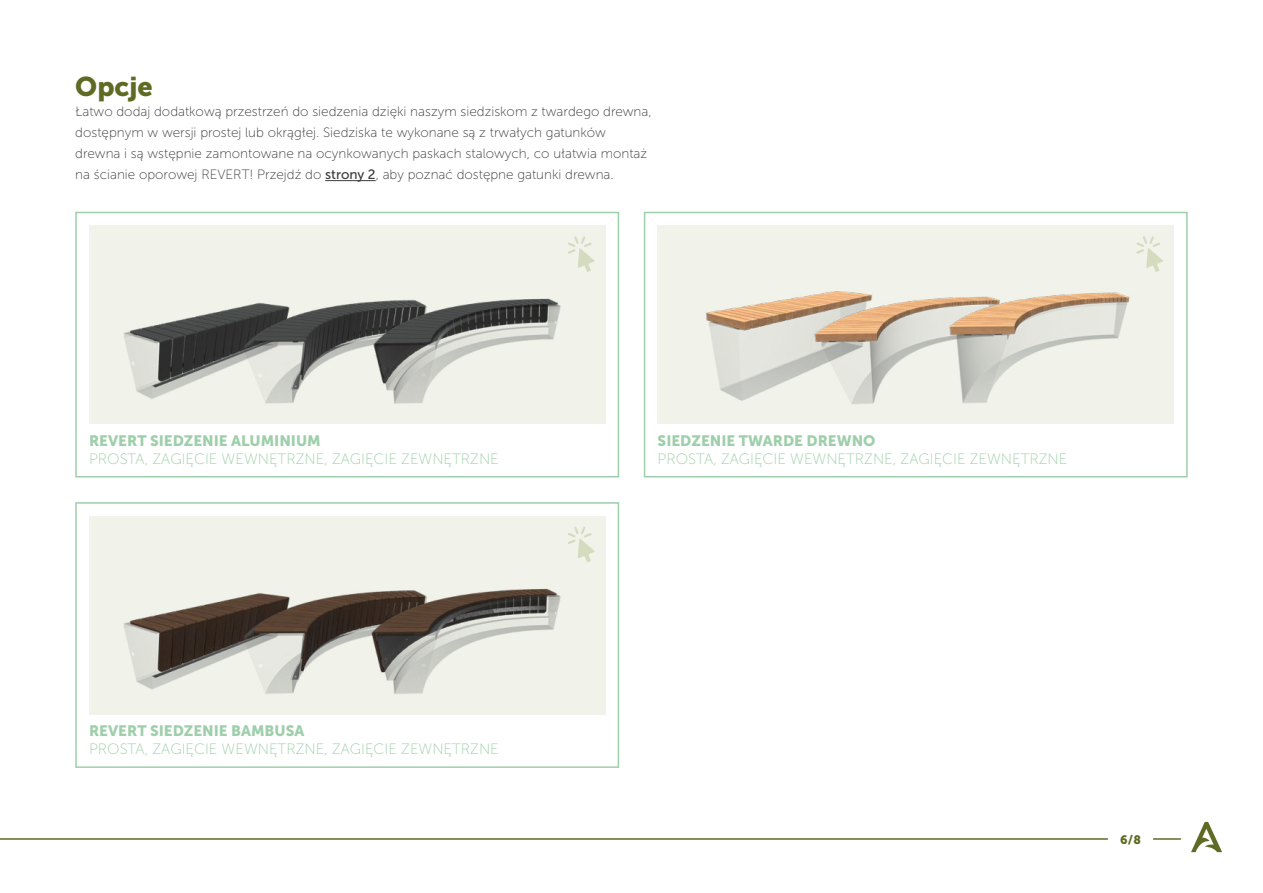
<style>
.page{position:relative;width:1263px;height:893px;background:#fff}
.page>*{position:absolute;margin:0;border:0;box-sizing:border-box;transform-origin:0 0}
.t1{font:27px "Museo Sans 900";color:#5f6b24}
.t2{font:15px "Museo Sans 100";color:#9ecfaa}
.t3{font:15px "Museo Sans 900";color:#9ecfaa}
.t4{font:13.5px/21px "Museo Sans 100";color:#3c3c3b}
.t5{font:12.15px "Museo Sans 900";color:#5f6b24}
.s1{font-family:"Museo Sans 500"}
</style>
<div class="page">
<svg style="left:1191px;top:822px;width:31px;height:30px"></svg>
<hr style="left:1153px;top:838px;width:27px;height:2px;background:#5f6b24">
<hr style="left:0;top:838px;width:1107px;height:2px;background:#5f6b24">
<div style="left:89px;top:516px;width:516px;height:198px;background:#f1f3eb"></div>
<div style="left:89px;top:226px;width:516px;height:198px;background:#f1f3eb"></div>
<div style="left:658px;top:226px;width:516px;height:198px;background:#f1f3eb"></div>
<div style="left:75px;top:212px;width:544px;height:265px;border:2px solid #9ecfaa"></div>
<div style="left:75px;top:502px;width:544px;height:266px;border:2px solid #9ecfaa"></div>
<div style="left:644px;top:212px;width:544px;height:265px;border:2px solid #9ecfaa"></div>
<svg style="left:572px;top:236px;width:23px;height:36px"></svg>
<svg style="left:1137px;top:236px;width:26px;height:36px"></svg>
<svg style="left:572px;top:526px;width:23px;height:36px"></svg>
<img style="left:123px;top:599px;width:105px;height:91px">
<img style="left:228px;top:593px;width:131px;height:101px">
<img style="left:359px;top:533px;width:213px;height:161px">
<img style="left:123px;top:309px;width:105px;height:90px">
<img style="left:228px;top:302px;width:131px;height:102px">
<img style="left:359px;top:242px;width:213px;height:162px">
<img style="left:706px;top:296px;width:100px;height:105px">
<img style="left:806px;top:291px;width:127px;height:113px">
<img style="left:933px;top:243px;width:204px;height:160px">
<hr style="left:325px;top:180px;width:51px;height:1px;background:#3c3c3b">
<h1 class="t1" style="left:75px;top:71px;width:79px">Opcje</h1>
<p class="t4" style="left:75px;top:101px;width:578px">Łatwo dodaj dodatkową przestrzeń do siedzenia dzięki naszym siedziskom z twardego drewna, dostępnym w wersji prostej lub okrągłej. Siedziska te wykonane są z trwałych gatunków drewna i są wstępnie zamontowane na ocynkowanych paskach stalowych, co ułatwia montaż na ścianie oporowej REVERT! Przejdź do <span class="s1">strony 2</span>, aby poznać dostępne gatunki drewna.</p>
<p class="t3" style="left:89px;top:432px;width:233px">REVERT SIEDZENIE ALUMINIUM</p>
<p class="t2" style="left:89px;top:451px;width:411px">PROSTA, ZAGIĘCIE WEWNĘTRZNE, ZAGIĘCIE ZEWNĘTRZNE</p>
<p class="t3" style="left:658px;top:432px;width:219px">SIEDZENIE TWARDE DREWNO</p>
<p class="t2" style="left:658px;top:451px;width:411px">PROSTA, ZAGIĘCIE WEWNĘTRZNE, ZAGIĘCIE ZEWNĘTRZNE</p>
<p class="t3" style="left:89px;top:722px;width:217px">REVERT SIEDZENIE BAMBUSA</p>
<p class="t2" style="left:89px;top:741px;width:411px">PROSTA, ZAGIĘCIE WEWNĘTRZNE, ZAGIĘCIE ZEWNĘTRZNE</p>
<p class="t5" style="left:1120px;top:832px;width:22px">6/8</p>
</div>
